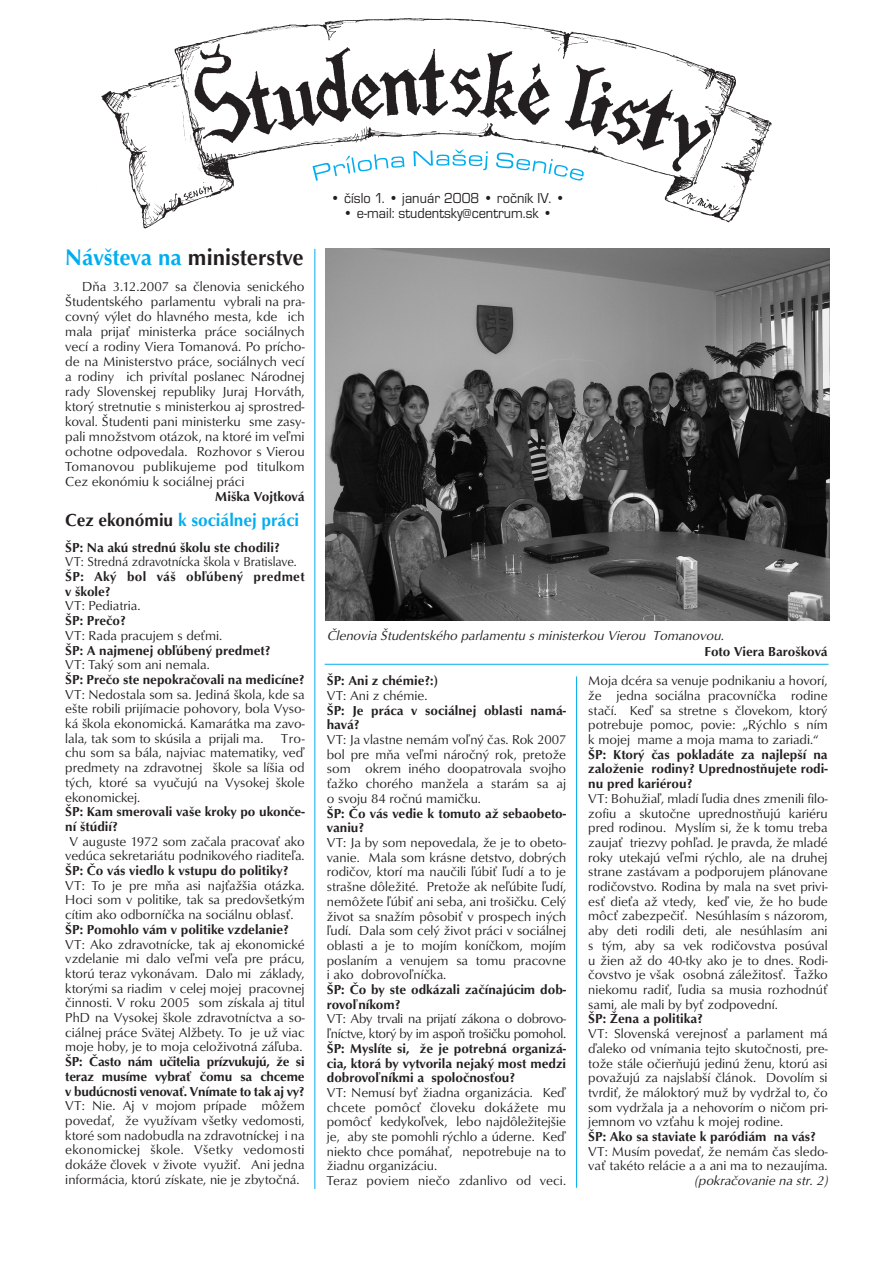
<style>
.page{position:relative;width:893px;height:1263px;background:#fff}
.page>*{position:absolute;margin:0;border:0;box-sizing:border-box;transform-origin:0 0}
.t1{font:500 23.25px "Optus TCE";color:#231f20;scale:.95 1}
.t2{font:500 18px "Optus TCE";color:#00aeef;scale:.95 1}
.t3{font:15px "Eurostile TCE";color:#231f20;scale:.96 1}
.t4{font:13.5px/15px "Optus TCE";color:#231f20;text-align:justify}
.t5{font:500 13.5px "Optus TCE";color:#231f20}
.t6{font:13.35px/14.7px "Optus TCE";color:#231f20;text-align:justify}
.t7{font:500 13.35px/14.7px "Optus TCE";color:#231f20}
.t8{font:italic 13.35px "Optus TCE";color:#231f20}
.t9{font:13.35px/14.7px "Optus TCE";letter-spacing:-.02em;color:#231f20}
.t10{font:13.35px "Optus TCE";color:#231f20;scale:.95 1}
.t11{font:500 13.35px/14.7px "Optus TCE";letter-spacing:.02em;color:#231f20}
.s1{color:#00aeef}
.s2{color:#231f20}
</style>
<div class="page">
<hr style="left:314px;top:249px;width:1px;height:940px;background:#00aeef">
<img style="left:97px;top:18px;width:675px;height:211px">
<svg style="left:496px;top:152px;width:88px;height:29px"></svg>
<svg style="left:312px;top:154px;width:92px;height:27px"></svg>
<svg style="left:413px;top:150px;width:75px;height:20px"></svg>
<img style="left:325px;top:249px;width:504px;height:371px">
<hr style="left:576px;top:676px;width:1px;height:512px;background:#00aeef">
<hr style="left:325px;top:664px;width:504px;height:1px;background:#00aeef">
<h1 class="t1" style="left:65px;top:248px;width:253px"><span class="s1">Návšteva na</span> ministerstve</h1>
<p class="t4" style="left:65px;top:280px;width:241px;text-indent:17px">Dňa 3.12.2007 sa členovia senického Študentského parlamentu vybrali na pra&shy;covný výlet do hlavného mesta, kde ich mala prijať ministerka práce sociálnych vecí a rodiny Viera Tomanová. Po prícho&shy;de na Ministerstvo práce, sociálnych vecí a rodiny ich privítal poslanec Národnej rady Slovenskej republiky Juraj Horváth, ktorý stretnutie s ministerkou aj sprostred&shy;koval. Študenti pani ministerku sme zasy&shy;pali množstvom otázok, na ktoré im veľmi ochotne odpovedala. Rozhovor s Vierou Tomanovou publikujeme pod titulkom Cez ekonómiu k sociálnej práci</p>
<p class="t5" style="left:215px;top:491px;width:91px">Miška Vojtková</p>
<h2 class="t2" style="left:65px;top:513px;width:248px"><span class="s2">Cez ekonómiu</span> k sociálnej práci</h2>
<p class="t7" style="left:65px;top:541px;width:216px">ŠP: Na akú strednú školu ste chodili?</p>
<p class="t10" style="left:65px;top:556px;width:245px">VT: Stredná zdravotnícka škola v Bratislave.</p>
<p class="t11" style="left:65px;top:570px;width:241px">ŠP: Aký bol váš obľúbený predmet v škole?</p>
<p class="t6" style="left:65px;top:600px;width:77px">VT: Pediatria.</p>
<p class="t7" style="left:65px;top:614px;width:62px">ŠP: Prečo?</p>
<p class="t6" style="left:65px;top:629px;width:158px">VT: Rada pracujem s deťmi.</p>
<p class="t7" style="left:65px;top:644px;width:207px">ŠP: A najmenej obľúbený predmet?</p>
<p class="t6" style="left:65px;top:658px;width:146px">VT: Taký som ani nemala.</p>
<p class="t7" style="left:65px;top:673px;width:241px">ŠP: Prečo ste nepokračovali na medicíne?</p>
<p class="t6" style="left:65px;top:688px;width:241px">VT: Nedostala som sa. Jediná škola, kde sa ešte robili prijímacie pohovory, bola Vyso&shy;ká škola ekonomická. Kamarátka ma zavo&shy;lala, tak som to skúsila a prijali ma.</p>
<p class="t6" style="left:65px;top:732px;width:241px;text-indent:216px">Tro&shy;chu som sa bála, najviac matematiky, veď predmety na zdravotnej škole sa líšia od tých, ktoré sa vyučujú na Vysokej škole ekonomickej.</p>
<p class="t7" style="left:65px;top:805px;width:241px">ŠP: Kam smerovali vaše kroky po ukonče&shy;ní štúdií?</p>
<p class="t6" style="left:65px;top:835px;width:241px;text-align:center">V auguste 1972 som začala pracovať ako vedúca sekretariátu podnikového riaditeľa.</p>
<p class="t7" style="left:65px;top:864px;width:225px">ŠP: Čo vás viedlo k vstupu do politiky?</p>
<p class="t6" style="left:65px;top:879px;width:241px">VT: To je pre mňa asi najťažšia otázka.<br>Hoci som v politike, tak sa predovšetkým cítim ako odborníčka na sociálnu oblasť.</p>
<p class="t7" style="left:65px;top:923px;width:225px">ŠP: Pomohlo vám v politike vzdelanie?</p>
<p class="t6" style="left:65px;top:938px;width:241px">VT: Ako zdravotnícke, tak aj ekonomické vzdelanie mi dalo veľmi veľa pre prácu, ktorú teraz vykonávam. Dalo mi základy, ktorými sa riadim v celej mojej pracovnej činnosti. V roku 2005 som získala aj titul PhD na Vysokej škole zdravotníctva a so&shy;ciálnej práce Svätej Alžbety. To je už viac moje hoby, je to moja celoživotná záľuba.</p>
<p class="t7" style="left:65px;top:1055px;width:241px;text-align:justify">ŠP: Často nám učitelia prízvukujú, že si teraz musíme vybrať čomu sa chceme v budúcnosti venovať. Vnímate to tak aj vy?</p>
<p class="t6" style="left:65px;top:1099px;width:241px">VT: Nie. Aj v mojom prípade môžem povedať, že využívam všetky vedomosti, ktoré som nadobudla na zdravotníckej i na ekonomickej škole. Všetky vedomosti dokáže človek v živote využiť. Ani jedna informácia, ktorú získate, nie je zbytočná.</p>
<p class="t3" style="left:331px;top:192px;width:246px">• číslo 1. • január 2008 • ročník IV. •</p>
<p class="t3" style="left:343px;top:207px;width:219px">• e-mail: studentsky@centrum.sk •</p>
<p class="t8" style="left:327px;top:630px;width:401px">Členovia Študentského parlamentu s ministerkou Vierou Tomanovou.</p>
<p class="t7" style="left:705px;top:645px;width:125px">Foto Viera Barošková</p>
<p class="t7" style="left:327px;top:674px;width:113px">ŠP: Ani z chémie?:)</p>
<p class="t6" style="left:327px;top:689px;width:102px">VT: Ani z chémie.</p>
<p class="t7" style="left:327px;top:704px;width:241px">ŠP: Je práca v sociálnej oblasti namá&shy;havá?</p>
<p class="t6" style="left:327px;top:733px;width:241px">VT: Ja vlastne nemám voľný čas. Rok 2007 bol pre mňa veľmi náročný rok, pretože som okrem iného doopatrovala svojho ťažko chorého manžela a starám sa aj o svoju 84 ročnú mamičku.</p>
<p class="t7" style="left:327px;top:807px;width:241px">ŠP: Čo vás vedie k tomuto až sebaobeto&shy;vaniu?</p>
<p class="t6" style="left:327px;top:836px;width:241px">VT: Ja by som nepovedala, že je to obeto&shy;vanie. Mala som krásne detstvo, dobrých rodičov, ktorí ma naučili ľúbiť ľudí a to je strašne dôležité. Pretože ak neľúbite ľudí, nemôžete ľúbiť ani seba, ani trošičku. Celý život sa snažím pôsobiť v prospech iných ľudí. Dala som celý život práci v sociálnej oblasti a je to mojím koníčkom, mojím poslaním a venujem sa tomu pracovne i ako dobrovoľníčka.</p>
<p class="t7" style="left:327px;top:983px;width:241px">ŠP: Čo by ste odkázali začínajúcim dob&shy;rovoľníkom?</p>
<p class="t9" style="left:327px;top:1013px;width:241px">VT: Aby trvali na prijatí zákona o dobrovo&shy;ľníctve, ktorý by im aspoň trošičku pomohol.</p>
<p class="t7" style="left:327px;top:1042px;width:241px;text-align:justify">ŠP: Myslíte si, že je potrebná organizá&shy;cia, ktorá by vytvorila nejaký most medzi dobrovoľníkmi a spoločnosťou?</p>
<p class="t6" style="left:327px;top:1086px;width:241px;text-align:left">VT: Nemusí byť žiadna organizácia. Keď chcete pomôcť človeku dokážete mu pomôcť kedykoľvek, lebo najdôležitejšie je, aby ste pomohli rýchlo a úderne. Keď niekto chce pomáhať, nepotrebuje na to žiadnu organizáciu.<br>Teraz poviem niečo zdanlivo od veci.</p>
<p class="t6" style="left:588px;top:674px;width:241px">Moja dcéra sa venuje podnikaniu a hovorí, že jedna sociálna pracovníčka rodine stačí. Keď sa stretne s človekom, ktorý potrebuje pomoc, povie: „Rýchlo s ním k mojej mame a moja mama to zariadi.“</p>
<p class="t7" style="left:588px;top:748px;width:241px;text-align:justify">ŠP: Ktorý čas pokladáte za najlepší na založenie rodiny? Uprednostňujete rodi&shy;nu pred kariérou?</p>
<p class="t6" style="left:588px;top:792px;width:241px">VT: Bohužiaľ, mladí ľudia dnes zmenili filo&shy;zofiu a skutočne uprednostňujú kariéru pred rodinou. Myslím si, že k tomu treba zaujať triezvy pohľad. Je pravda, že mladé roky utekajú veľmi rýchlo, ale na druhej strane zastávam a podporujem plánovane rodičovstvo. Rodina by mala na svet privi&shy;esť dieťa až vtedy, keď vie, že ho bude môcť zabezpečiť. Nesúhlasím s názorom, aby deti rodili deti, ale nesúhlasím ani s tým, aby sa vek rodičovstva posúval u žien až do 40-tky ako je to dnes. Rodi&shy;čovstvo je však osobná záležitosť. Ťažko niekomu radiť, ľudia sa musia rozhodnúť sami, ale mali by byť zodpovední.</p>
<p class="t7" style="left:588px;top:1013px;width:116px">ŠP: Žena a politika?</p>
<p class="t6" style="left:588px;top:1027px;width:241px">VT: Slovenská verejnosť a parlament má ďaleko od vnímania tejto skutočnosti, pre&shy;tože stále očierňujú jedinú ženu, ktorú asi považujú za najslabší článok. Dovolím si tvrdiť, že máloktorý muž by vydržal to, čo som vydržala ja a nehovorím o ničom pri&shy;jemnom vo vzťahu k mojej rodine.</p>
<p class="t7" style="left:588px;top:1130px;width:229px">ŠP: Ako sa staviate k paródiám na vás?</p>
<p class="t6" style="left:588px;top:1145px;width:241px">VT: Musím povedať, že nemám čas sledo&shy;vať takéto relácie a a ani ma to nezaujíma.</p>
<p class="t8" style="left:694px;top:1175px;width:138px">(pokračovanie na str. 2)</p>
</div>
